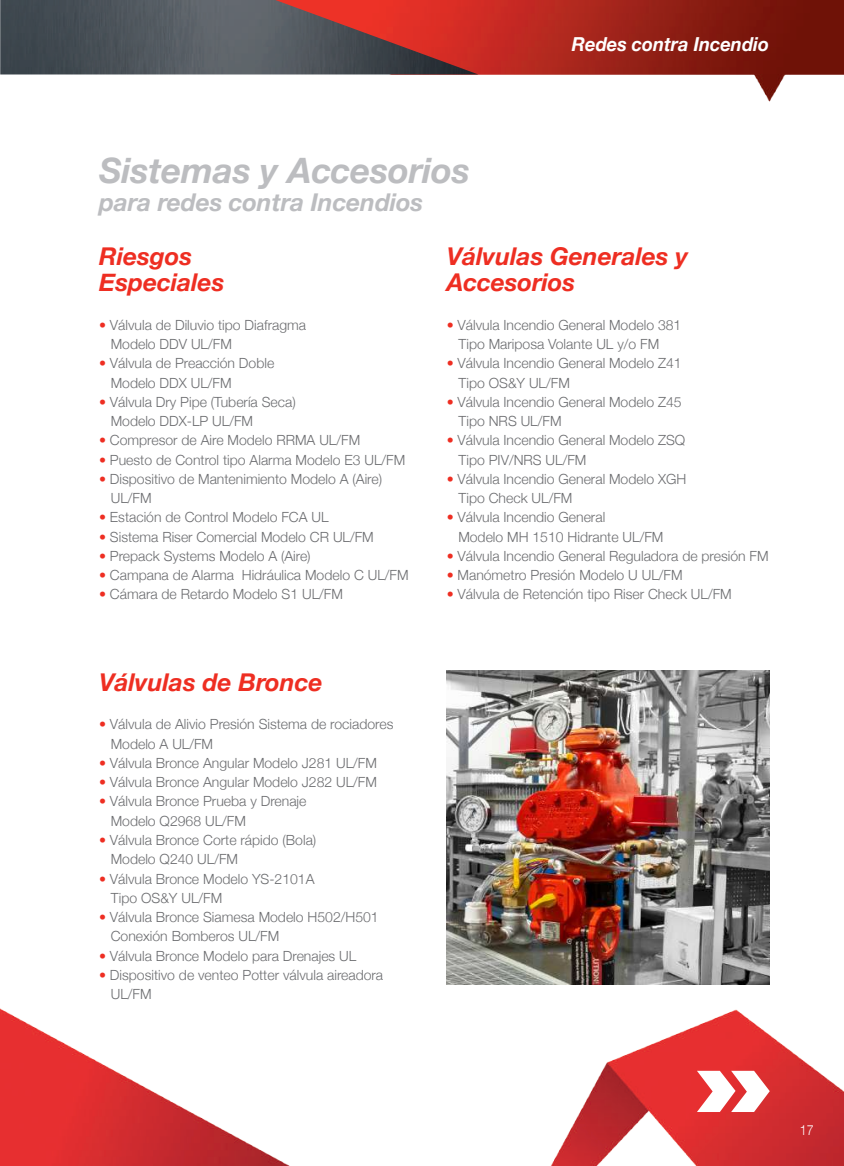
<style>
.page{position:relative;width:844px;height:1166px;background:#fff}
.page>*{position:absolute;margin:0;border:0;box-sizing:border-box;transform-origin:0 0}
.t1{font:italic 700 35px "Helvetica Neue";letter-spacing:-.005em;color:#bcbdc0}
.t2{font:italic 700 24.5px/26.2px "Helvetica Neue";color:#ee2e22}
.t3{font:italic 700 24.5px "Helvetica Neue";letter-spacing:-.005em;color:#bcbdc0}
.t4{font:italic 700 19.25px "Helvetica Neue";color:#fff;scale:.95 1}
.t5{font:300 14px/19.2px "Helvetica Neue";color:#6c6d70}
.t6{font:300 14px "Helvetica Neue";color:#fff;scale:.9 1}
.s1{color:#ee2e22}
</style>
<div class="page">
<img style="left:0;top:1008px;width:290px;height:158px">
<img style="left:164px;top:0;width:679px;height:102px">
<img style="left:0;top:0;width:478px;height:74px">
<img style="left:551px;top:940px;width:292px;height:226px">
<svg style="left:696px;top:1071px;width:73px;height:41px"></svg>
<img style="left:446px;top:670px;width:323px;height:315px">
<h1 class="t1" style="left:99px;top:143px;width:372px">Sistemas y Accesorios</h1>
<h2 class="t3" style="left:99px;top:183px;width:325px">para redes contra Incendios</h2>
<h3 class="t4" style="left:572px;top:29px;width:209px">Redes contra Incendio</h3>
<h2 class="t2" style="left:99px;top:244px;width:127px">Riesgos<br>Especiales</h2>
<p class="t5" style="left:111px;top:314px;width:197px;text-indent:-12px"><span class="s1">•</span> Válvula de Diluvio tipo Diafragma<br>Modelo DDV UL/FM</p>
<p class="t5" style="left:111px;top:353px;width:165px;text-indent:-12px"><span class="s1">•</span> Válvula de Preacción Doble<br>Modelo DDX UL/FM</p>
<p class="t5" style="left:111px;top:391px;width:186px;text-indent:-12px"><span class="s1">•</span> Válvula Dry Pipe (Tubería Seca)<br>Modelo DDX-LP UL/FM</p>
<p class="t5" style="left:99px;top:430px;width:262px"><span class="s1">•</span> Compresor de Aire Modelo RRMA UL/FM</p>
<p class="t5" style="left:99px;top:449px;width:307px"><span class="s1">•</span> Puesto de Control tipo Alarma Modelo E3 UL/FM</p>
<p class="t5" style="left:111px;top:468px;width:273px;text-indent:-12px"><span class="s1">•</span> Dispositivo de Mantenimiento Modelo A (Aire)<br>UL/FM</p>
<p class="t5" style="left:99px;top:507px;width:231px"><span class="s1">•</span> Estación de Control Modelo FCA UL</p>
<p class="t5" style="left:99px;top:526px;width:276px"><span class="s1">•</span> Sistema Riser Comercial Modelo CR UL/FM</p>
<p class="t5" style="left:99px;top:545px;width:213px"><span class="s1">•</span> Prepack Systems Modelo A (Aire)</p>
<p class="t5" style="left:99px;top:564px;width:311px"><span class="s1">•</span> Campana de Alarma Hidráulica Modelo C UL/FM</p>
<p class="t5" style="left:99px;top:584px;width:245px"><span class="s1">•</span> Cámara de Retardo Modelo S1 UL/FM</p>
<h2 class="t2" style="left:99px;top:670px;width:225px">Válvulas de Bronce</h2>
<p class="t5" style="left:111px;top:714px;width:284px;text-indent:-12px"><span class="s1">•</span> Válvula de Alivio Presión Sistema de rociadores<br>Modelo A UL/FM</p>
<p class="t5" style="left:99px;top:752px;width:279px"><span class="s1">•</span> Válvula Bronce Angular Modelo J281 UL/FM</p>
<p class="t5" style="left:99px;top:771px;width:279px"><span class="s1">•</span> Válvula Bronce Angular Modelo J282 UL/FM</p>
<p class="t5" style="left:111px;top:791px;width:197px;text-indent:-12px"><span class="s1">•</span> Válvula Bronce Prueba y Drenaje<br>Modelo Q2968 UL/FM</p>
<p class="t5" style="left:111px;top:829px;width:207px;text-indent:-12px"><span class="s1">•</span> Válvula Bronce Corte rápido (Bola)<br>Modelo Q240 UL/FM</p>
<p class="t5" style="left:111px;top:868px;width:205px;text-indent:-12px"><span class="s1">•</span> Válvula Bronce Modelo YS-2101A<br>Tipo OS&amp;Y UL/FM</p>
<p class="t5" style="left:111px;top:906px;width:269px;text-indent:-12px"><span class="s1">•</span> Válvula Bronce Siamesa Modelo H502/H501<br>Conexión Bomberos UL/FM</p>
<p class="t5" style="left:99px;top:945px;width:259px"><span class="s1">•</span> Válvula Bronce Modelo para Drenajes UL</p>
<p class="t5" style="left:111px;top:964px;width:274px;text-indent:-12px"><span class="s1">•</span> Dispositivo de venteo Potter válvula aireadora<br>UL/FM</p>
<h2 class="t2" style="left:446px;top:244px;width:243px">Válvulas Generales y<br>Accesorios</h2>
<p class="t5" style="left:458px;top:314px;width:224px;text-indent:-12px"><span class="s1">•</span> Válvula Incendio General Modelo 381<br>Tipo Mariposa Volante UL y/o FM</p>
<p class="t5" style="left:458px;top:353px;width:225px;text-indent:-12px"><span class="s1">•</span> Válvula Incendio General Modelo Z41<br>Tipo OS&amp;Y UL/FM</p>
<p class="t5" style="left:458px;top:391px;width:225px;text-indent:-12px"><span class="s1">•</span> Válvula Incendio General Modelo Z45<br>Tipo NRS UL/FM</p>
<p class="t5" style="left:458px;top:430px;width:228px;text-indent:-12px"><span class="s1">•</span> Válvula Incendio General Modelo ZSQ<br>Tipo PIV/NRS UL/FM</p>
<p class="t5" style="left:458px;top:468px;width:229px;text-indent:-12px"><span class="s1">•</span> Válvula Incendio General Modelo XGH<br>Tipo Check UL/FM</p>
<p class="t5" style="left:458px;top:507px;width:206px;text-indent:-12px"><span class="s1">•</span> Válvula Incendio General<br>Modelo MH 1510 Hidrante UL/FM</p>
<p class="t5" style="left:446px;top:545px;width:323px"><span class="s1">•</span> Válvula Incendio General Reguladora de presión FM</p>
<p class="t5" style="left:446px;top:564px;width:237px"><span class="s1">•</span> Manómetro Presión Modelo U UL/FM</p>
<p class="t5" style="left:446px;top:584px;width:286px"><span class="s1">•</span> Válvula de Retención tipo Riser Check UL/FM</p>
<p class="t6" style="left:799px;top:1118px;width:17px">17</p>
</div>
